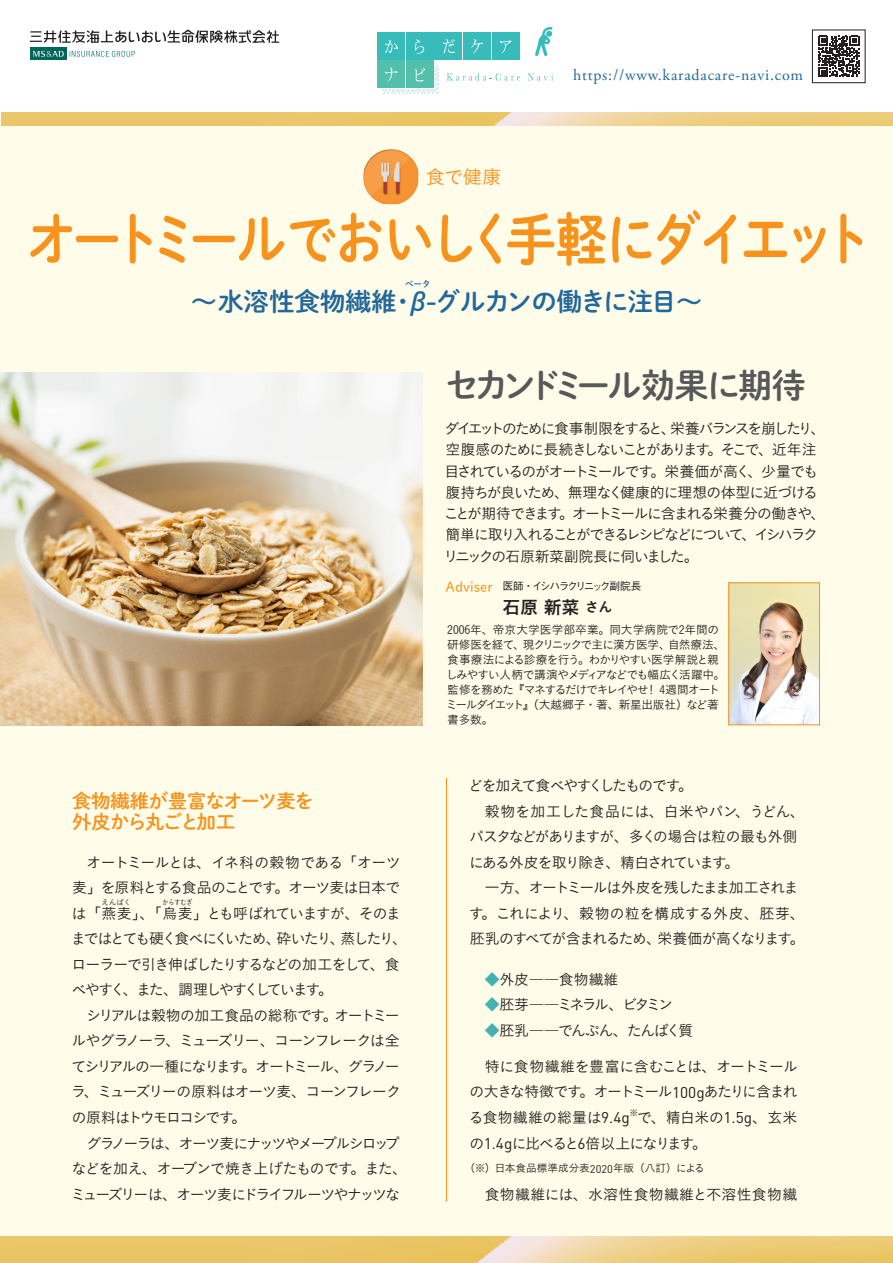
<style>
.page{position:relative;width:893px;height:1263px;background:#fff}
.page>*{position:absolute;margin:0;border:0;box-sizing:border-box;transform-origin:0 0}
.t1{font:57.45px "Shuei M Go Std B";letter-spacing:-.115em;color:#f7931d;scale:.88 1}
.t2{font:34.05px "Shuei M Go Std B";letter-spacing:-.1em;color:#57585a}
.t3{font:25.5px "Shuei M Go Std B";letter-spacing:-.045em;color:#23689a}
.t4{font:25.5px "Shuei M Go Std B";color:#23689a}
.小見出し2{font:19.2px/21.3px "Shuei M Go Std B";letter-spacing:-.03em;color:#f7931d}
.t5{font:19.2px "Koburina Go Std N W3";color:#f7931d}
.t6{font:18px "Koburina Go Std N W6";color:#231f20}
.t7{font:15.9px "Adobe Garamond Pro";letter-spacing:.05em;color:#23689a}
.本文{font:14.85px/25.5px "Koburina Go Std N W3";letter-spacing:-.095em;color:#231f20;text-align:justify}
.本文-2{font:14.85px/21.3px "Koburina Go Std N W3";letter-spacing:-.115em;color:#231f20}
.本文-3{font:14.85px/25.5px "Koburina Go Std N W3";letter-spacing:-.07em;color:#231f20}
.本文-4{font:14.85px/25.5px "Koburina Go Std N W3";letter-spacing:-.05em;color:#231f20}
.本文-5{font:14.85px "Koburina Go Std N W3";letter-spacing:.02em;color:#231f20}
.本文-6{font:14.85px "Koburina Go Std N W3";letter-spacing:-.185em;color:#231f20}
.t8{font:13.8px "Shuei M Go Std L";color:#f7931d}
.t9{font:11.7px/14.9px "Koburina Go Std N W3";letter-spacing:-.055em;color:#231f20}
.本文-7{font:10.65px "Koburina Go Std N W3";color:#231f20}
.t10{font:500 10.65px "Gothic BBB Pr 6 N";letter-spacing:-.16em;color:#231f20}
.本文-8{font:8.7px "Koburina Go Std N W3";color:#231f20}
.t11{font:8.55px "Shuei M Go Std B";color:#23689a}
.本文-9{font:7.5px "Koburina Go Std N W3";color:#231f20;scale:.81 1}
.本文-10{font:7.5px "Koburina Go Std N W3";color:#231f20}
.s1{font-size:13.65px}
.s2{color:#45b1b1}
.s3{font-family:"DIN Pro";font-size:15.45px}
.s4{font-family:"DIN Pro";font-size:11.1px}
</style>
<div class="page">
<div style="left:0;top:116px;width:893px;height:1136px;background:#fffde9"></div>
<img style="left:0;top:1236px;width:893px;height:27px">
<img style="left:1px;top:113px;width:892px;height:12px">
<hr style="left:446px;top:779px;width:1px;height:421px;background:#f7931d">
<img style="left:0;top:372px;width:422px;height:353px">
<svg style="left:535px;top:27px;width:17px;height:29px"></svg>
<div style="left:377px;top:32px;width:28px;height:27px;background:#38bcbb"></div>
<div style="left:406px;top:32px;width:27px;height:27px;background:#38bcbb"></div>
<div style="left:377px;top:61px;width:28px;height:27px;background:#52c0ab"></div>
<div style="left:406px;top:61px;width:27px;height:27px;background:#52c0ab"></div>
<div style="left:435px;top:32px;width:27px;height:27px;background:#38bcbb"></div>
<div style="left:463px;top:32px;width:28px;height:27px;background:#38bcbb"></div>
<div style="left:492px;top:32px;width:27px;height:27px;background:#38bcbb"></div>
<svg style="left:447px;top:73px;width:73px;height:8px"></svg>
<svg style="left:528px;top:73px;width:25px;height:8px"></svg>
<svg style="left:385px;top:40px;width:13px;height:13px"></svg>
<svg style="left:415px;top:39px;width:9px;height:15px"></svg>
<svg style="left:443px;top:39px;width:12px;height:14px"></svg>
<svg style="left:471px;top:39px;width:12px;height:15px"></svg>
<svg style="left:500px;top:40px;width:11px;height:13px"></svg>
<svg style="left:382px;top:66px;width:56px;height:27px"></svg>
<svg style="left:818px;top:36px;width:41px;height:41px"></svg>
<div style="left:812px;top:30px;width:53px;height:53px;border:1px solid #231f20"></div>
<img style="left:363px;top:149px;width:55px;height:55px">
<svg style="left:70px;top:51px;width:65px;height:6px"></svg>
<div style="left:30px;top:48px;width:36px;height:12px;background:#006659"></div>
<svg style="left:33px;top:51px;width:31px;height:6px"></svg>
<svg style="left:30px;top:30px;width:249px;height:13px"></svg>
<img style="left:731px;top:585px;width:87px;height:138px">
<div style="left:729px;top:583px;width:91px;height:142px;border:1px solid #f7931d"></div>
<p class="t5" style="left:426px;top:162px;width:77px">食で健康</p>
<p class="t7" style="left:573px;top:65px;width:232px">https://www.karadacare-navi.com</p>
<p class="t1" style="left:26px;top:196px;width:962px">オートミールでおいしく手軽にダイエット</p>
<p class="t11" style="left:405px;top:278px;width:27px">ベータ</p>
<p class="t3" style="left:426px;top:282px;width:277px">-グルカンの働きに注目～</p>
<p class="t4" style="left:191px;top:282px;width:241px">～水溶性食物繊維・β</p>
<p class="t2" style="left:445px;top:360px;width:362px">セカンドミール効果に期待</p>
<p class="本文-2" style="left:443px;top:418px;width:383px">ダイエットのために食事制限をすると、栄養バランスを崩したり、空腹感のために長続きしないことがあります。そこで、近年注目されているのがオートミールです。栄養価が高く、少量でも腹持ちが良いため、無理なく健康的に理想の体型に近づけることが期待できます。オートミールに含まれる栄養分の働きや、簡単に取り入れることができるレシピなどについて、イシハラクリニックの石原新菜副院長に伺いました。</p>
<p class="t8" style="left:446px;top:576px;width:49px">Adviser</p>
<p class="t10" style="left:503px;top:578px;width:140px">医師・イシハラクリニック副院長</p>
<p class="t6" style="left:502px;top:593px;width:111px">石原 新菜<span class="s1">さん</span></p>
<p class="小見出し2" style="left:72px;top:789px;width:243px">食物繊維が豊富なオーツ麦を外皮から丸ごと加工</p>
<p class="本文" style="left:72px;top:849px;width:331px;text-indent:15px">オートミールとは、イネ科の穀物である「オーツ麦」を原料とする食品のことです。オーツ麦は日本では「燕麦」、「烏麦」とも呼ばれていますが、そのま</p>
<p class="本文-10" style="left:102px;top:896px;width:31px">えんばく</p>
<p class="本文-9" style="left:162px;top:896px;width:39px">からすむぎ</p>
<p class="本文" style="left:71px;top:926px;width:338px;text-align:left">まではとても硬く食べにくいため、砕いたり、蒸したり、ローラーで引き伸ばしたりするなどの加工をして、食べやすく、また、調理しやすくしています。</p>
<p class="本文" style="left:71px;top:1002px;width:331px;text-indent:15px">シリアルは穀物の加工食品の総称です。オートミールやグラノーラ、ミューズリー、コーンフレークは全てシリアルの一種になります。オートミール、グラノーラ、ミューズリーの原料はオーツ麦、コーンフレークの原料はトウモロコシです。</p>
<p class="本文" style="left:71px;top:1130px;width:338px;text-align:center">グラノーラは、オーツ麦にナッツやメープルシロップ<br>などを加え、オーブンで焼き上げたものです。また、ミューズリーは、オーツ麦にドライフルーツやナッツな</p>
<p class="t9" style="left:446px;top:622px;width:281px">2006年、帝京大学医学部卒業。同大学病院で2年間の研修医を経て、現クリニックで主に漢方医学、自然療法、食事療法による診療を行う。わかりやすい医学解説と親しみやすい人柄で講演やメディアなどでも幅広く活躍中。監修を務めた『マネするだけでキレイやせ！ 4週間オートミールダイエット』（大越郷子・著、新星出版社）など著書多数。</p>
<p class="本文" style="left:468px;top:773px;width:226px">どを加えて食べやすくしたものです。</p>
<p class="本文-3" style="left:469px;top:798px;width:337px;text-indent:16px">穀物を加工した食品には、白米やパン、うどん、パスタなどがありますが、多くの場合は粒の最も外側にある外皮を取り除き、精白されています。</p>
<p class="本文" style="left:469px;top:875px;width:337px;text-align:left;text-indent:16px">一方、オートミールは外皮を残したまま加工されます。これにより、穀物の粒を構成する外皮、胚芽、胚乳のすべてが含まれるため、栄養価が高くなります。</p>
<p class="本文" style="left:485px;top:966px;width:135px"><span class="s2">◆</span>外皮――食物繊維</p>
<p class="本文-6" style="left:485px;top:993px;width:190px"><span class="s2">◆</span>胚芽――ミネラル、ビタミン</p>
<p class="本文" style="left:485px;top:1017px;width:210px"><span class="s2">◆</span>胚乳――でんぷん、たんぱく質</p>
<p class="本文" style="left:469px;top:1053px;width:331px;text-indent:16px">特に食物繊維を豊富に含むことは、オートミールの大きな特徴です。オートミール<span class="s3">100g</span>あたりに含まれる食物繊維の総量は<span class="s3">9.4g</span></p>
<p class="本文-8" style="left:629px;top:1106px;width:10px">※</p>
<p class="本文-4" style="left:469px;top:1104px;width:329px;text-indent:168px">で、精白米の<span class="s3">1.5g</span>、玄米の<span class="s3">1.4g</span>に比べると<span class="s3">6</span>倍以上になります。</p>
<p class="本文-7" style="left:465px;top:1160px;width:242px">（※）日本食品標準成分表<span class="s4">2020</span>年版（八訂）による</p>
<p class="本文-5" style="left:485px;top:1183px;width:314px">食物繊維には、水溶性食物繊維と不溶性食物繊</p>
</div>
